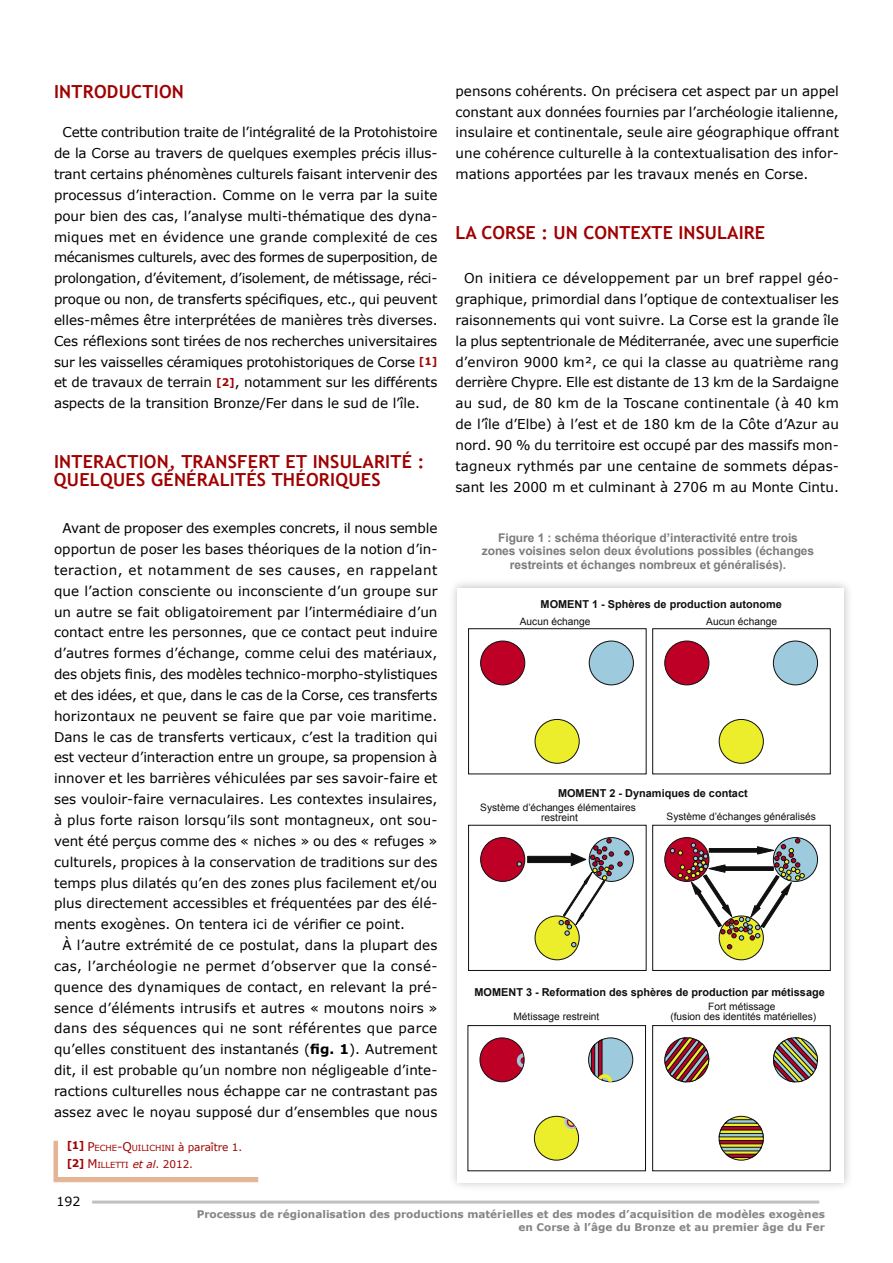
<style>
.page{position:relative;width:893px;height:1263px;background:#fff}
.page>*{position:absolute;margin:0;border:0;box-sizing:border-box;transform-origin:0 0}
.t1{font:700 18px/18px "Trebuchet MS";letter-spacing:.015em;color:#a00000}
.t2{font:13.5px/20.9px "Verdana";letter-spacing:.005em;color:#000;text-align:justify}
.t3{font:12.6px "Verdana";color:#000}
.t4{font:700 12px/13.5px "Arial";letter-spacing:-.005em;color:#7c7c7c;text-align:center}
.t5{font:700 10.95px "Arial";color:#100f0f}
.t6{font:700 10.5px/13.5px "Verdana";color:#858585;text-align:right}
.t7{font:10.2px/10.2px "Arial";color:#100f0f;text-align:center}
.t8{font:8.4px/17.7px "Verdana";letter-spacing:-.01em;color:#a00000}
.s1{font-weight:700;font-size:10.5px;color:#a00000}
.s2{font-weight:700}
.s3{font-size:12px}
.s4{font-size:10.5px}
.s5{font-style:italic;font-size:10.5px}
</style>
<div class="page">
<hr style="left:92px;top:1200px;width:727px;height:3px;background:#c0c0c0">
<div style="left:447px;top:578px;width:408px;height:615px;background:#000;opacity:.25"></div>
<div style="left:457px;top:588px;width:387px;height:594px;background:#fff"></div>
<div style="left:481px;top:641px;width:44px;height:44px;background:#be0027;border-radius:50%"></div>
<div style="left:480px;top:641px;width:45px;height:44px;border:1px solid #100f0f;border-radius:50%"></div>
<div style="left:589px;top:641px;width:44px;height:44px;background:#9dcadd;border-radius:50%"></div>
<div style="left:589px;top:641px;width:44px;height:44px;border:1px solid #100f0f;border-radius:50%"></div>
<div style="left:535px;top:719px;width:44px;height:44px;background:#ecee2b;border-radius:50%"></div>
<div style="left:535px;top:719px;width:44px;height:44px;border:1px solid #100f0f;border-radius:50%"></div>
<div style="left:665px;top:641px;width:44px;height:44px;background:#be0027;border-radius:50%"></div>
<div style="left:665px;top:641px;width:44px;height:44px;border:1px solid #100f0f;border-radius:50%"></div>
<div style="left:773px;top:641px;width:44px;height:44px;background:#9dcadd;border-radius:50%"></div>
<div style="left:773px;top:641px;width:45px;height:44px;border:1px solid #100f0f;border-radius:50%"></div>
<div style="left:719px;top:719px;width:44px;height:44px;background:#ecee2b;border-radius:50%"></div>
<div style="left:719px;top:719px;width:44px;height:44px;border:1px solid #100f0f;border-radius:50%"></div>
<div style="left:468px;top:825px;width:178px;height:145px;border:1px solid #100f0f"></div>
<div style="left:481px;top:837px;width:44px;height:44px;background:#be0027;border-radius:50%"></div>
<div style="left:480px;top:837px;width:45px;height:44px;border:1px solid #100f0f;border-radius:50%"></div>
<svg style="left:589px;top:837px;width:44px;height:44px"></svg>
<div style="left:589px;top:837px;width:44px;height:44px;border:1px solid #100f0f;border-radius:50%"></div>
<div style="left:535px;top:916px;width:44px;height:44px;background:#ecee2b;border-radius:50%"></div>
<div style="left:535px;top:916px;width:44px;height:44px;border:1px solid #100f0f;border-radius:50%"></div>
<svg style="left:665px;top:837px;width:44px;height:44px"></svg>
<div style="left:665px;top:837px;width:44px;height:44px;border:1px solid #100f0f;border-radius:50%"></div>
<div style="left:773px;top:837px;width:44px;height:44px;background:#9dcadd;border-radius:50%"></div>
<div style="left:773px;top:837px;width:45px;height:44px;border:1px solid #100f0f;border-radius:50%"></div>
<div style="left:719px;top:916px;width:44px;height:44px;background:#ecee2b;border-radius:50%"></div>
<div style="left:719px;top:916px;width:44px;height:44px;border:1px solid #100f0f;border-radius:50%"></div>
<svg style="left:571px;top:942px;width:5px;height:5px"></svg>
<svg style="left:670px;top:838px;width:134px;height:111px"></svg>
<div style="left:468px;top:1025px;width:178px;height:146px;border:1px solid #100f0f"></div>
<div style="left:480px;top:1038px;width:44px;height:44px;background:#be0027;border-radius:50%"></div>
<div style="left:480px;top:1038px;width:44px;height:44px;border:1px solid #100f0f;border-radius:50%"></div>
<div style="left:589px;top:1038px;width:44px;height:44px;background:#9dcadd;border-radius:50%"></div>
<div style="left:588px;top:1038px;width:45px;height:44px;border:1px solid #100f0f;border-radius:50%"></div>
<div style="left:534px;top:1116px;width:45px;height:44px;background:#ecee2b;border-radius:50%"></div>
<div style="left:534px;top:1116px;width:45px;height:44px;border:1px solid #100f0f;border-radius:50%"></div>
<svg style="left:719px;top:1116px;width:44px;height:44px"></svg>
<div style="left:719px;top:1116px;width:44px;height:44px;border:1px solid #100f0f;border-radius:50%"></div>
<svg style="left:664px;top:1037px;width:46px;height:46px"></svg>
<svg style="left:773px;top:1037px;width:45px;height:46px"></svg>
<svg style="left:719px;top:1119px;width:44px;height:39px;background:#988357"></svg>
<svg style="left:591px;top:1039px;width:23px;height:44px"></svg>
<svg style="left:561px;top:1116px;width:18px;height:16px"></svg>
<svg style="left:517px;top:838px;width:112px;height:97px"></svg>
<svg style="left:516px;top:1051px;width:9px;height:19px"></svg>
<div style="left:52px;top:1140px;width:208px;height:43px;background:#e4b493"></div>
<div style="left:58px;top:1137px;width:204px;height:40px;background:#fff"></div>
<h1 class="t1" style="left:54px;top:83px;width:131px">INTRODUCTION</h1>
<p class="t2" style="left:54px;top:122px;width:385px;text-indent:9px">Cette contribution traite de l’intégralité de la Protohistoire de la Corse au travers de quelques exemples précis illus&shy;trant certains phénomènes culturels faisant intervenir des processus d’interaction. Comme on le verra par la suite pour bien des cas, l’analyse multi-thématique des dyna&shy;miques met en évidence une grande complexité de ces mécanismes culturels, avec des formes de superposition, de prolongation, d’évitement, d’isolement, de métissage, réci&shy;proque ou non, de transferts spécifiques, etc., qui peuvent elles-mêmes être interprétées de manières très diverses.<br>Ces réflexions sont tirées de nos recherches universitaires sur les vaisselles céramiques protohistoriques de Corse <span class="s1">[1] </span>et de travaux de terrain <span class="s1">[2]</span>, notamment sur les différents aspects de la transition Bronze/Fer dans le sud de l’île.</p>
<h1 class="t1" style="left:54px;top:452px;width:372px">INTERACTION, TRANSFERT ET INSULARITÉ :<br>QUELQUES GÉNÉRALITÉS THÉORIQUES</h1>
<p class="t2" style="left:54px;top:518px;width:385px;text-indent:9px">Avant de proposer des exemples concrets, il nous semble opportun de poser les bases théoriques de la notion d’in&shy;teraction, et notamment de ses causes, en rappelant que l’action consciente ou inconsciente d’un groupe sur un autre se fait obligatoirement par l’intermédiaire d’un contact entre les personnes, que ce contact peut induire d’autres formes d’échange, comme celui des matériaux, des objets finis, des modèles technico-morpho-stylistiques et des idées, et que, dans le cas de la Corse, ces transferts horizontaux ne peuvent se faire que par voie maritime.<br>Dans le cas de transferts verticaux, c’est la tradition qui est vecteur d’interaction entre un groupe, sa propension à innover et les barrières véhiculées par ses savoir-faire et ses vouloir-faire vernaculaires. Les contextes insulaires, à plus forte raison lorsqu’ils sont montagneux, ont sou&shy;vent été perçus comme des « niches » ou des « refuges » culturels, propices à la conservation de traditions sur des temps plus dilatés qu’en des zones plus facilement et/ou plus directement accessibles et fréquentées par des élé&shy;ments exogènes. On tentera ici de vérifier ce point.</p>
<p class="t2" style="left:54px;top:934px;width:385px;text-indent:9px">À l’autre extrémité de ce postulat, dans la plupart des cas, l’archéologie ne permet d’observer que la consé&shy;quence des dynamiques de contact, en relevant la pré&shy;sence d’éléments intrusifs et autres « moutons noirs » dans des séquences qui ne sont référentes que parce qu’elles constituent des instantanés (<span class="s2">fig. 1</span>). Autrement dit, il est probable qu’un nombre non négligeable d’inte&shy;ractions culturelles nous échappe car ne contrastant pas assez avec le noyau supposé dur d’ensembles que nous</p>
<p class="t8" style="left:67px;top:1138px;width:177px"><sup>[1]</sup> <span class="s3">P</span>eche<span class="s3">-Q</span>uilichini <span class="s4">à paraître 1. </span><sup>[2]</sup> <span class="s3">M</span>illetti <span class="s5">et al</span><span class="s4">. 2012.</span></p>
<p class="t3" style="left:57px;top:1192px;width:26px">192</p>
<p class="t2" style="left:455px;top:80px;width:385px">pensons cohérents. On précisera cet aspect par un appel constant aux données fournies par l’archéologie italienne, insulaire et continentale, seule aire géographique offrant une cohérence culturelle à la contextualisation des infor&shy;mations apportées par les travaux menés en Corse.</p>
<h1 class="t1" style="left:455px;top:223px;width:311px">LA CORSE : UN CONTEXTE INSULAIRE</h1>
<p class="t2" style="left:455px;top:268px;width:385px;text-indent:9px">On initiera ce développement par un bref rappel géo&shy;graphique, primordial dans l’optique de contextualiser les raisonnements qui vont suivre. La Corse est la grande île la plus septentrionale de Méditerranée, avec une superficie d’environ 9000 km², ce qui la classe au quatrième rang derrière Chypre. Elle est distante de 13 km de la Sardaigne au sud, de 80 km de la Toscane continentale (à 40 km de l’île d’Elbe) à l’est et de 180 km de la Côte d’Azur au nord. 90 % du territoire est occupé par des massifs mon&shy;tagneux rythmés par une centaine de sommets dépas&shy;sant les 2000 m et culminant à 2706 m au Monte Cintu.</p>
<p class="t4" style="left:482px;top:531px;width:334px">Figure 1 : schéma théorique d’interactivité entre trois zones voisines selon deux évolutions possibles (échanges restreints et échanges nombreux et généralisés).</p>
<p class="t5" style="left:541px;top:597px;width:243px">MOMENT 1 - Sphères de production autonome</p>
<p class="t7" style="left:520px;top:616px;width:72px">Aucun échange</p>
<p class="t7" style="left:706px;top:616px;width:72px">Aucun échange</p>
<p class="t5" style="left:558px;top:786px;width:191px">MOMENT 2 - Dynamiques de contact</p>
<p class="t7" style="left:480px;top:802px;width:157px">Système d’échanges élémentaires restreint</p>
<p class="t7" style="left:667px;top:811px;width:151px">Système d’échanges généralisés</p>
<p class="t5" style="left:474px;top:985px;width:352px">MOMENT 3 - Reformation des sphères de production par métissage</p>
<p class="t7" style="left:513px;top:1011px;width:87px">Métissage restreint</p>
<p class="t7" style="left:670px;top:1001px;width:147px">Fort métissage<br>(fusion des identités matérielles)</p>
<p class="t6" style="left:197px;top:1207px;width:630px">Processus de régionalisation des productions matérielles et des modes d’acquisition de modèles exogènes en Corse à l’âge du Bronze et au premier âge du Fer</p>
</div>
